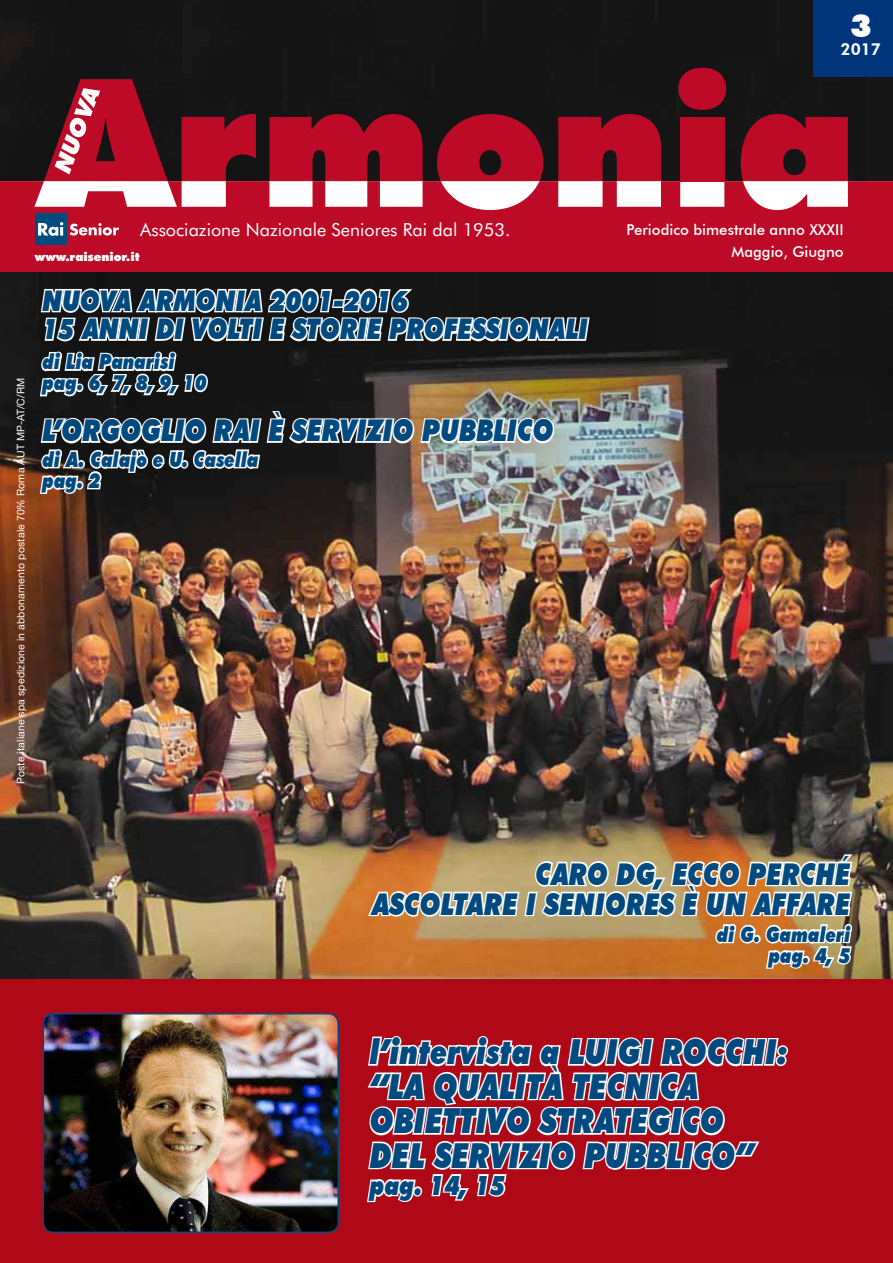
<style>
.page{position:relative;width:893px;height:1263px;background:#fff}
.page>*{position:absolute;margin:0;border:0;box-sizing:border-box;transform-origin:0 0}
.t1{font:italic 900 34.5px/34.5px "Futura BT";color:#004a80;scale:.82 1}
.t2{font:900 31.5px "Futura BT";color:#fff}
.t3{font:italic 900 30px/30px "Futura BT";color:#004a80;text-align:right;scale:.82 1}
.t4{font:italic 900 28.5px/28.5px "Futura BT";color:#004a80;scale:.82 1}
.t5{font:italic 900 27px "Futura BT";color:#004a80;scale:.82 1}
.t6{font:italic 900 21px/21px "Futura BT";color:#004a80;scale:.82 1}
.t7{font:18px "Futura BT";color:#fff}
.t8{font:800 16.5px "Futura BT";color:#fff}
.t9{font:500 15px/22px "Futura BT";color:#fff;text-align:right}
.t10{font:900 12px "Futura BT";color:#fff}
.t11{font:10.5px "Helvetica Neue LT Std";letter-spacing:.02em;color:#fff}
</style>
<div class="page">
<img style="left:0;top:0;width:893px;height:979px">
<svg style="left:182px;top:114px;width:74px;height:67px;background:#9b0c22"></svg>
<svg style="left:269px;top:114px;width:154px;height:67px;background:#a40b23"></svg>
<svg style="left:437px;top:114px;width:106px;height:67px;background:#980c22"></svg>
<svg style="left:558px;top:114px;width:103px;height:67px;background:#a70b23"></svg>
<svg style="left:678px;top:68px;width:48px;height:42px;background:#9c0c22"></svg>
<div style="left:680px;top:117px;width:44px;height:64px;background:#bd0a26"></div>
<svg style="left:741px;top:114px;width:107px;height:67px;background:#a30b23"></svg>
<svg style="left:0;top:181px;width:893px;height:91px;fill:#bd0a26"></svg>
<div style="left:35px;top:214px;width:31px;height:31px;background:#004a7e"></div>
<svg style="left:44px;top:79px;width:124px;height:102px;background:#8b2031"></svg>
<div style="left:814px;top:0;width:79px;height:77px;background:#00357c"></div>
<div style="left:0;top:979px;width:893px;height:284px;background:#af0917"></div>
<svg style="left:38px;top:222px;width:553px;height:274px;background:#6f4e51"></svg>
<svg style="left:365px;top:846px;width:491px;height:357px"></svg>
<img style="left:43px;top:1014px;width:295px;height:218px">
<div style="left:43px;top:1013px;width:296px;height:220px;border:2px solid #004a80;border-radius:10px"></div>
<p class="t2" style="left:850px;top:7px;width:23px">3</p>
<p class="t8" style="left:840px;top:39px;width:42px">2017</p>
<p class="t7" style="left:140px;top:218px;width:372px">Associazione Nazionale Seniores Rai dal 1953.</p>
<p class="t10" style="left:35px;top:250px;width:106px">www.raisenior.it</p>
<p class="t11" style="left:15px;top:784px;width:408px;rotate:-90deg">Poste italiane spa spedizione in abbonamento postale 70% Roma AUT MP-AT/C/RM</p>
<p class="t4" style="left:43px;top:286px;width:667px">NUOVA ARMONIA 2001-2016<br>15 ANNI DI VOLTI E STORIE PROFESSIONALI</p>
<p class="t6" style="left:43px;top:351px;width:202px">di Lia Panarisi pag. 6, 7, 8, 9, 10</p>
<p class="t3" style="left:43px;top:415px;width:625px">L’ORGOGLIO RAI È SERVIZIO PUBBLICO</p>
<p class="t6" style="left:43px;top:449px;width:265px">di A. Calajò e U. Casella pag. 2</p>
<p class="t9" style="left:627px;top:219px;width:219px">Periodico bimestrale anno XXXII<br>Maggio, Giugno</p>
<p class="t3" style="left:372px;top:859px;width:585px">CARO DG, ECCO PERCHÉ<br>ASCOLTARE I SENIORES È UN AFFARE</p>
<p class="t6" style="left:717px;top:923px;width:165px;text-align:right">di G. Gamaleri pag. 4, 5</p>
<p class="t1" style="left:370px;top:1034px;width:511px">l’intervista a LUIGI ROCCHI: “LA QUALITÀ TECNICA<br>OBIETTIVO STRATEGICO<br>DEL SERVIZIO PUBBLICO”</p>
<p class="t5" style="left:370px;top:1169px;width:167px">pag. 14, 15</p>
</div>
